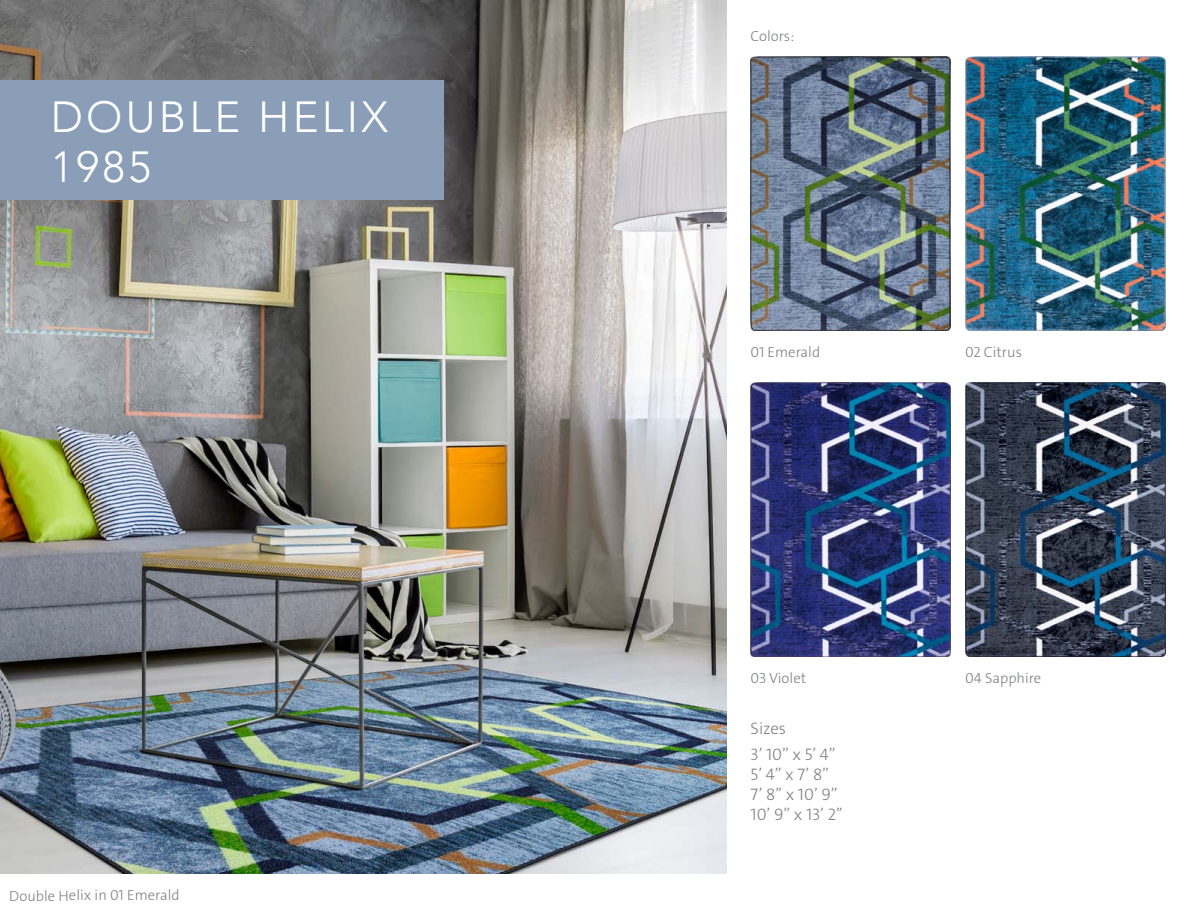
<style>
.page{position:relative;width:1188px;height:918px;background:#fff}
.page>*{position:absolute;margin:0;border:0;box-sizing:border-box;transform-origin:0 0}
.t1{font:300 43.5px/49.5px "Avenir";letter-spacing:.075em;color:#fff}
.t2{font:300 16.8px/20.1px "The Sans C4 s";color:#808285}
.t3{font:300 14.7px "The Sans C4 s";color:#808285}
</style>
<div class="page">
<img style="left:0;top:0;width:727px;height:874px">
<div style="left:0;top:80px;width:443px;height:120px;background:#8a9eb7"></div>
<img style="left:965px;top:382px;width:200px;height:275px">
<img style="left:751px;top:382px;width:200px;height:275px">
<img style="left:965px;top:56px;width:200px;height:275px">
<img style="left:751px;top:56px;width:200px;height:275px">
<h1 class="t1" style="left:51px;top:92px;width:339px">DOUBLE HELIX<br>1985</h1>
<p class="t3" style="left:9px;top:887px;width:172px;rotate:-1deg">Double Helix in 01 Emerald</p>
<p class="t3" style="left:751px;top:26px;width:45px">Colors:</p>
<p class="t3" style="left:751px;top:343px;width:71px">01 Emerald</p>
<p class="t3" style="left:965px;top:343px;width:58px">02 Citrus</p>
<p class="t3" style="left:751px;top:669px;width:57px">03 Violet</p>
<p class="t2" style="left:751px;top:715px;width:87px;line-height:26.4px">Sizes<br>3’ 10’’ x 5’ 4’’</p>
<p class="t2" style="left:751px;top:765px;width:94px">5’ 4’’ x 7’ 8’’<br>7’ 8’’ x 10’ 9’’<br>10’ 9’’ x 13’ 2’’</p>
<p class="t3" style="left:965px;top:669px;width:78px">04 Sapphire</p>
</div>
